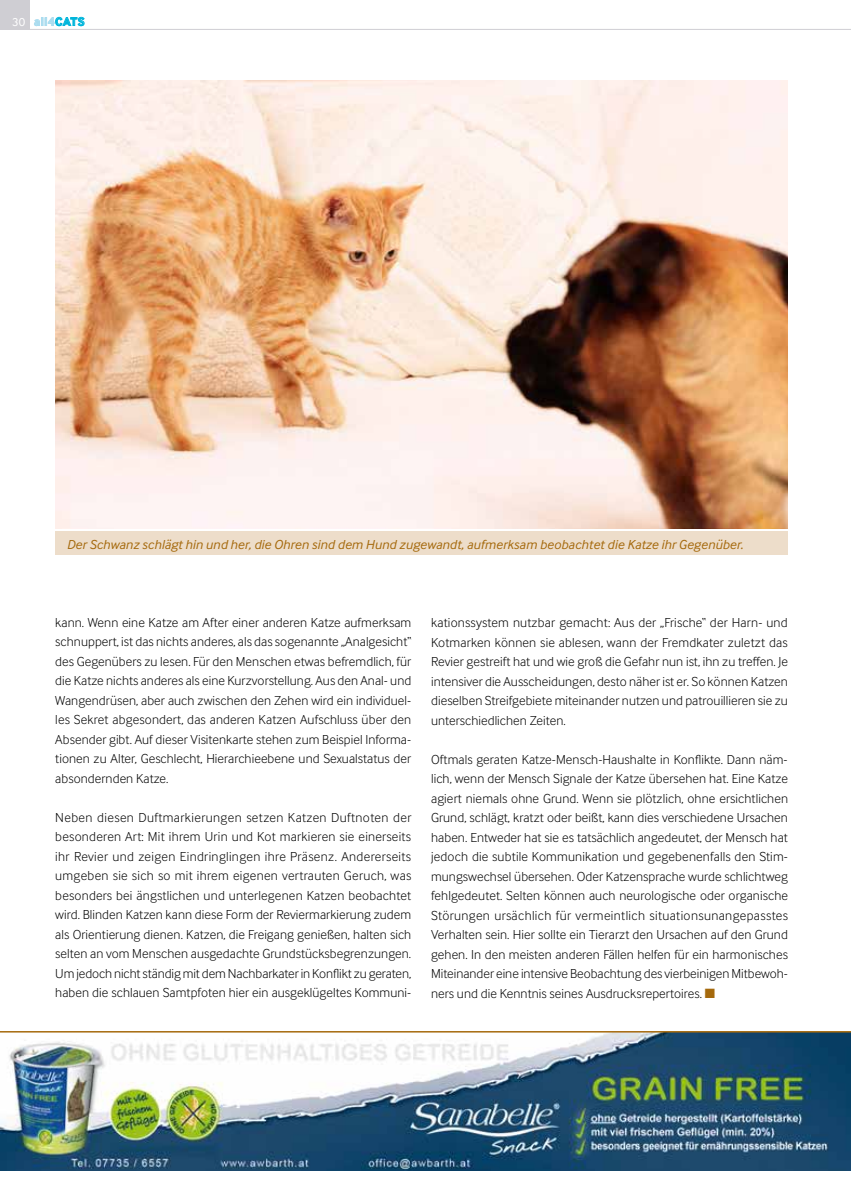
<style>
.page{position:relative;width:851px;height:1191px;background:#fff}
.page>*{position:absolute;margin:0;border:0;box-sizing:border-box;transform-origin:0 0}
.t1{font:300 13.5px/19.5px "Inter Face Typo";letter-spacing:.005em;color:#000;text-align:justify}
.t2{font:italic 13.5px "Inter Face Typo";letter-spacing:.005em;color:#a5690c}
.t3{font:700 12px "Inter Face Typo";letter-spacing:.045em;color:#aadcef}
.s1{font-weight:400;color:#fff}
.s2{color:#00b5db}
.s3{color:#a5690c}
</style>
<div class="page">
<img style="left:0;top:1032px;width:850px;height:138px">
<hr style="left:0;top:1031px;width:850px;height:1px;background:#a5690c">
<img style="left:55px;top:80px;width:732px;height:448px">
<div style="left:55px;top:531px;width:732px;height:24px;background:#edddca"></div>
<div style="left:0;top:0;width:30px;height:30px;background:#cfced3"></div>
<svg style="left:34px;top:17px;width:51px;height:9px"></svg>
<hr style="left:0;top:29px;width:850px;height:1px;background:#cfced3">
<p class="t3" style="left:12px;top:15px;width:74px"><span class="s1">30</span> all4<span class="s2">CATS</span></p>
<p class="t2" style="left:67px;top:537px;width:677px">Der Schwanz schlägt hin und her, die Ohren sind dem Hund zugewandt, aufmerksam beobachtet die Katze ihr Gegenüber.</p>
<p class="t1" style="left:55px;top:612px;width:357px">kann. Wenn eine Katze am After einer anderen Katze aufmerksam schnuppert, ist das nichts anderes, als das sogenannte „Analgesicht“ des Gegenübers zu lesen. Für den Menschen etwas befremdlich, für die Katze nichts anderes als eine Kurzvorstellung. Aus den Anal- und Wangendrüsen, aber auch zwischen den Zehen wird ein individuel&shy;les Sekret abgesondert, das anderen Katzen Aufschluss über den Absender gibt. Auf dieser Visitenkarte stehen zum Beispiel Informa&shy;tionen zu Alter, Geschlecht, Hierarchieebene und Sexualstatus der absondernden Katze.</p>
<p class="t1" style="left:55px;top:807px;width:357px">Neben diesen Duftmarkierungen setzen Katzen Duftnoten der besonderen Art: Mit ihrem Urin und Kot markieren sie einerseits ihr Revier und zeigen Eindringlingen ihre Präsenz. Andererseits umgeben sie sich so mit ihrem eigenen vertrauten Geruch, was besonders bei ängstlichen und unterlegenen Katzen beobachtet wird. Blinden Katzen kann diese Form der Reviermarkierung zudem als Orientierung dienen. Katzen, die Freigang genießen, halten sich selten an vom Menschen ausgedachte Grundstücksbegrenzungen.<br>Um jedoch nicht ständig mit dem Nachbarkater in Konflikt zu geraten, haben die schlauen Samtpfoten hier ein ausgeklügeltes Kommuni-</p>
<p class="t1" style="left:431px;top:612px;width:358px">kationssystem nutzbar gemacht: Aus der „Frische“ der Harn- und Kotmarken können sie ablesen, wann der Fremdkater zuletzt das Revier gestreift hat und wie groß die Gefahr nun ist, ihn zu treffen. Je intensiver die Ausscheidungen, desto näher ist er. So können Katzen dieselben Streifgebiete miteinander nutzen und patrouillieren sie zu unterschiedlichen Zeiten.</p>
<p class="t1" style="left:431px;top:749px;width:358px">Oftmals geraten Katze-Mensch-Haushalte in Konflikte. Dann näm&shy;lich, wenn der Mensch Signale der Katze übersehen hat. Eine Katze agiert niemals ohne Grund. Wenn sie plötzlich, ohne ersichtlichen Grund, schlägt, kratzt oder beißt, kann dies verschiedene Ursachen haben. Entweder hat sie es tatsächlich angedeutet, der Mensch hat jedoch die subtile Kommunikation und gegebenenfalls den Stim&shy;mungswechsel übersehen. Oder Katzensprache wurde schlichtweg fehlgedeutet. Selten können auch neurologische oder organische Störungen ursächlich für vermeintlich situationsunangepasstes Verhalten sein. Hier sollte ein Tierarzt den Ursachen auf den Grund gehen. In den meisten anderen Fällen helfen für ein harmonisches Miteinander eine intensive Beobachtung des vierbeinigen Mitbewoh&shy;ners und die Kenntnis seines Ausdrucksrepertoires. <span class="s3">■</span></p>
</div>
